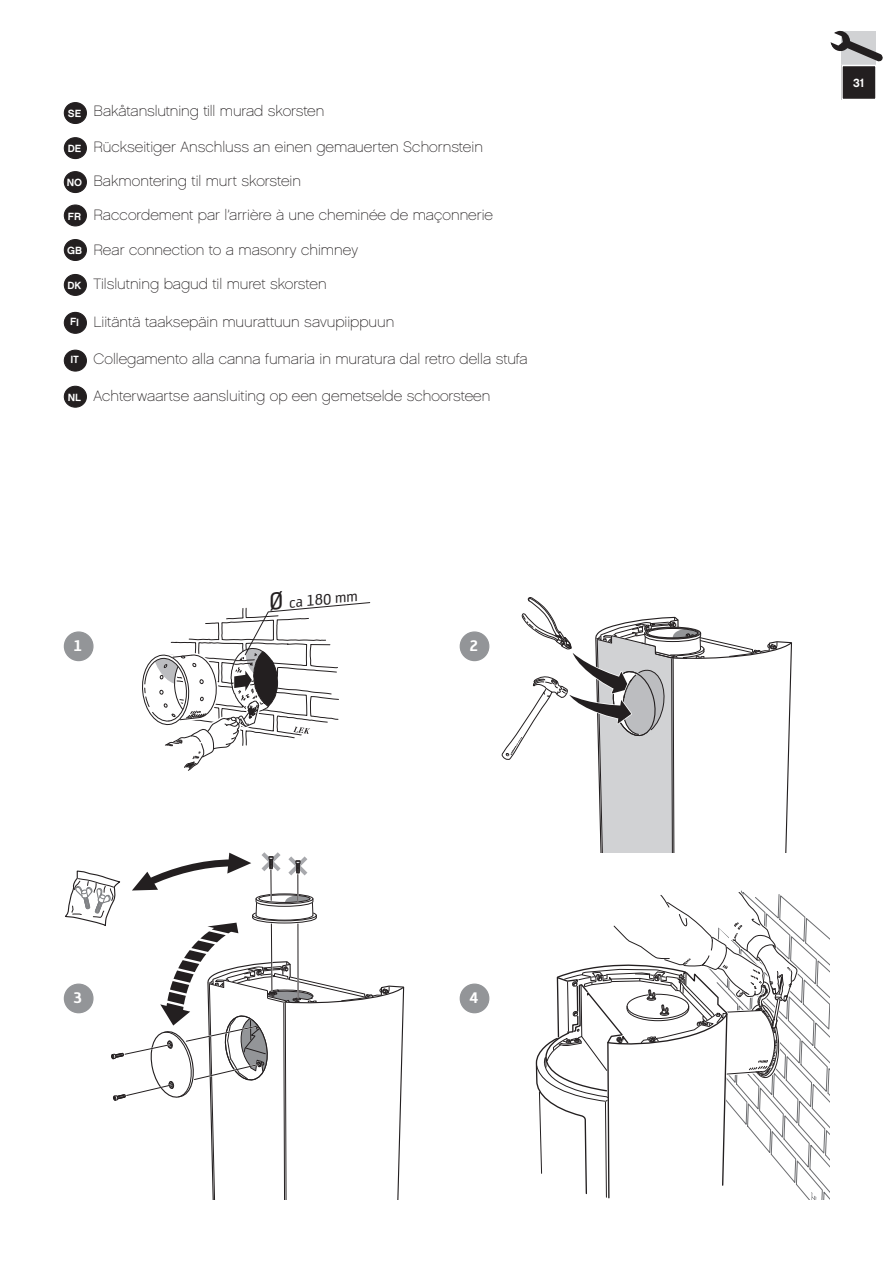
<style>
.page{position:relative;width:893px;height:1263px;background:#fff}
.page>*{position:absolute;margin:0;border:0;box-sizing:border-box;transform-origin:0 0}
.t1{font:17.55px "Reykjavik One OT C Gauge";color:#fff}
.t2{font:17.4px "Reykjavik One OT A Gauge";color:#231f20}
.t3{font:15px "Chalet Paris Nineteen Sixty";color:#231f20}
.t4{font:12px "Chalet New York Nineteen Sixty";color:#fff}
.s1{font-size:28.2px}
</style>
<div class="page">
<svg style="left:502px;top:597px;width:290px;height:255px"></svg>
<svg style="left:142px;top:602px;width:228px;height:169px"></svg>
<div style="left:460px;top:632px;width:29px;height:28px;background:#939598;border-radius:50%"></div>
<div style="left:460px;top:631px;width:29px;height:30px;border:1px solid #939598;border-radius:50%"></div>
<div style="left:64px;top:632px;width:29px;height:28px;background:#939598;border-radius:50%"></div>
<div style="left:64px;top:631px;width:30px;height:30px;border:1px solid #939598;border-radius:50%"></div>
<div style="left:460px;top:984px;width:29px;height:29px;background:#939598;border-radius:50%"></div>
<div style="left:460px;top:983px;width:29px;height:30px;border:1px solid #939598;border-radius:50%"></div>
<svg style="left:65px;top:852px;width:340px;height:347px"></svg>
<svg style="left:535px;top:890px;width:294px;height:309px"></svg>
<div style="left:64px;top:102px;width:23px;height:22px;background:#231f20;border-radius:50%"></div>
<div style="left:64px;top:102px;width:23px;height:22px;border:1px solid #231f20;border-radius:50%"></div>
<div style="left:64px;top:138px;width:23px;height:21px;background:#231f20;border-radius:50%"></div>
<div style="left:64px;top:137px;width:23px;height:22px;border:1px solid #231f20;border-radius:50%"></div>
<div style="left:64px;top:172px;width:23px;height:21px;background:#231f20;border-radius:50%"></div>
<div style="left:64px;top:171px;width:23px;height:22px;border:1px solid #231f20;border-radius:50%"></div>
<div style="left:64px;top:205px;width:23px;height:21px;background:#231f20;border-radius:50%"></div>
<div style="left:64px;top:204px;width:23px;height:23px;border:1px solid #231f20;border-radius:50%"></div>
<div style="left:64px;top:239px;width:23px;height:22px;background:#231f20;border-radius:50%"></div>
<div style="left:64px;top:239px;width:23px;height:22px;border:1px solid #231f20;border-radius:50%"></div>
<div style="left:64px;top:274px;width:23px;height:21px;background:#231f20;border-radius:50%"></div>
<div style="left:64px;top:274px;width:23px;height:22px;border:1px solid #231f20;border-radius:50%"></div>
<div style="left:64px;top:312px;width:23px;height:21px;background:#231f20;border-radius:50%"></div>
<div style="left:64px;top:312px;width:23px;height:22px;border:1px solid #231f20;border-radius:50%"></div>
<div style="left:64px;top:350px;width:23px;height:21px;background:#231f20;border-radius:50%"></div>
<div style="left:64px;top:349px;width:23px;height:23px;border:1px solid #231f20;border-radius:50%"></div>
<div style="left:64px;top:386px;width:23px;height:21px;background:#231f20;border-radius:50%"></div>
<div style="left:64px;top:386px;width:23px;height:22px;border:1px solid #231f20;border-radius:50%"></div>
<div style="left:64px;top:984px;width:29px;height:29px;background:#939598;border-radius:50%"></div>
<div style="left:64px;top:983px;width:30px;height:30px;border:1px solid #939598;border-radius:50%"></div>
<div style="left:842px;top:31px;width:34px;height:68px;background:#d1d2d4"></div>
<div style="left:842px;top:65px;width:34px;height:35px;background:#231f20"></div>
<div style="left:841px;top:65px;width:36px;height:35px;border:2px solid #fff"></div>
<svg style="left:830px;top:31px;width:53px;height:31px"></svg>
<p class="t3" style="left:94px;top:103px;width:232px">Bakåtanslutning till murad skorsten</p>
<p class="t3" style="left:94px;top:138px;width:391px">Rückseitiger Anschluss an einen gemauerten Schornstein</p>
<p class="t3" style="left:94px;top:172px;width:209px">Bakmontering til murt skorstein</p>
<p class="t3" style="left:94px;top:207px;width:401px">Raccordement par l’arrière à une cheminée de maçonnerie</p>
<p class="t3" style="left:94px;top:241px;width:266px">Rear connection to a masonry chimney</p>
<p class="t3" style="left:94px;top:275px;width:235px">Tilslutning bagud til muret skorsten</p>
<p class="t3" style="left:94px;top:313px;width:302px">Liitäntä taaksepäin muurattuun savupiippuun</p>
<p class="t3" style="left:94px;top:350px;width:436px">Collegamento alla canna fumaria in muratura dal retro della stufa</p>
<p class="t3" style="left:94px;top:387px;width:398px">Achterwaartse aansluiting op een gemetselde schoorsteen</p>
<p class="t2" style="left:268px;top:595px;width:91px;rotate:-5deg"><span class="s1">Ø</span> ca 180 mm</p>
<p class="t1" style="left:74px;top:636px;width:10px">1</p>
<p class="t1" style="left:469px;top:636px;width:10px">2</p>
<p class="t1" style="left:74px;top:988px;width:10px">3</p>
<p class="t1" style="left:469px;top:988px;width:10px">4</p>
<p class="t4" style="left:853px;top:75px;width:13px">31</p>
</div>
